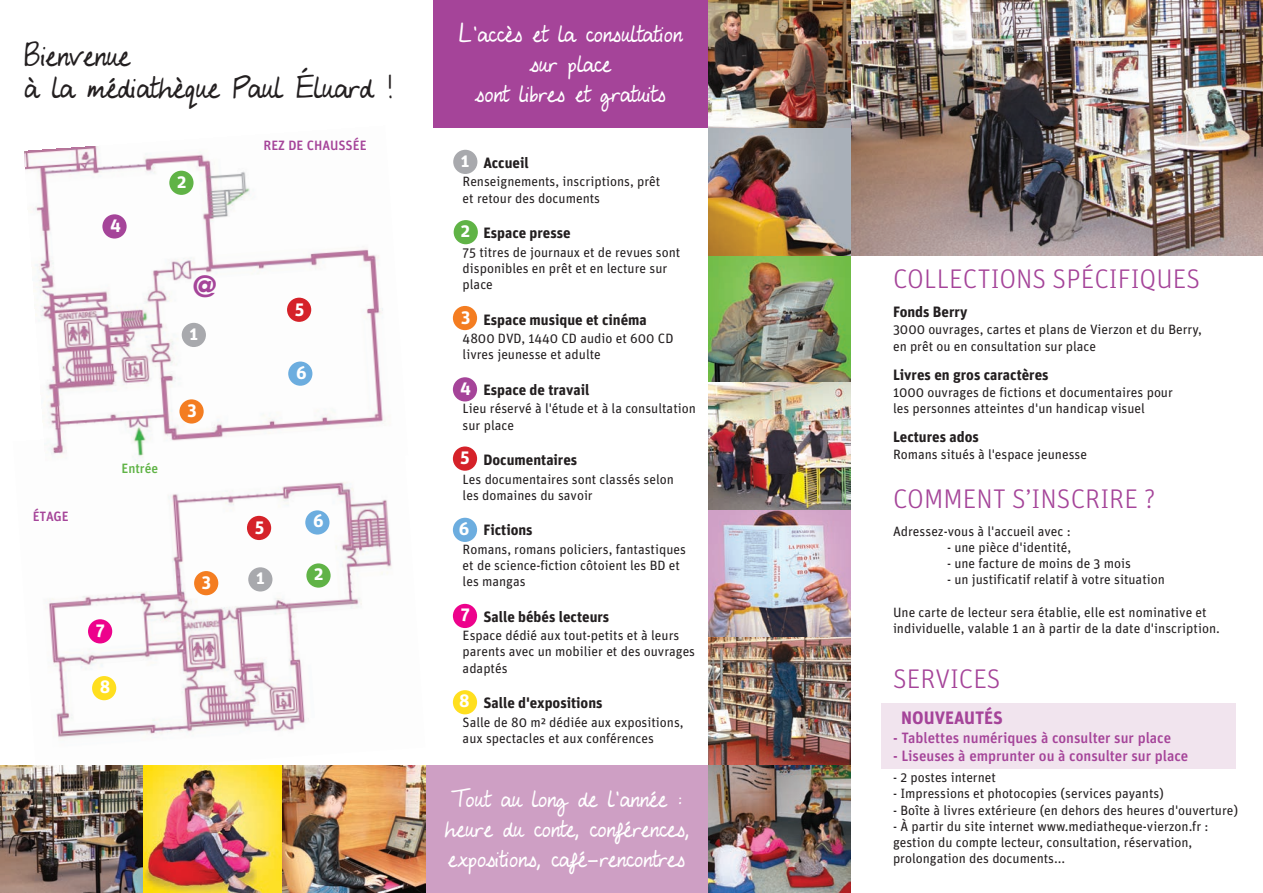
<style>
.page{position:relative;width:1263px;height:893px;background:#fff}
.page>*{position:absolute;margin:0;border:0;box-sizing:border-box;transform-origin:0 0}
.t1{font:900 condensed 30px "Helvetica Neue";color:#a54499}
.t2{font:300 27px "Unit";color:#a54499}
.t3{font:27px/31.5px "My Lucky Penny";color:#231f20}
.t4{font:21px/30px "My Lucky Penny";color:#fff;text-align:center}
.t5{font:700 18px "Unit";color:#fff}
.t6{font:700 18px "Unit";color:#a54499}
.t7{font:700 15px "Unit";color:#231f20}
.t8{font:500 15px "Unit";color:#a54499}
.t9{font:13.5px/16.2px "Unit";color:#231f20}
.t10{font:500 13.5px "Unit";color:#a54499}
.t11{font:500 13.5px "Unit";color:#60b346}
.s1{font-size:18px}
</style>
<div class="page">
<div style="left:434px;top:0;width:279px;height:128px;background:#a54499"></div>
<div style="left:881px;top:703px;width:355px;height:65px;background:#f1e4ee"></div>
<img style="left:48px;top:483px;width:344px;height:255px">
<div style="left:425px;top:765px;width:283px;height:128px;background:#ce9fc4"></div>
<img style="left:0;top:765px;width:425px;height:128px">
<img style="left:850px;top:0;width:413px;height:255px">
<div style="left:453px;top:150px;width:24px;height:24px;background:#a8a9ad;border-radius:50%"></div>
<div style="left:247px;top:516px;width:24px;height:24px;background:#d52229;border-radius:50%"></div>
<div style="left:194px;top:571px;width:24px;height:24px;background:#f47d21;border-radius:50%"></div>
<div style="left:248px;top:567px;width:24px;height:24px;background:#a8a9ad;border-radius:50%"></div>
<div style="left:306px;top:563px;width:25px;height:25px;background:#60b346;border-radius:50%"></div>
<div style="left:88px;top:619px;width:24px;height:24px;background:#ed028c;border-radius:50%"></div>
<div style="left:454px;top:220px;width:24px;height:24px;background:#60b346;border-radius:50%"></div>
<div style="left:453px;top:306px;width:24px;height:24px;background:#f47d21;border-radius:50%"></div>
<div style="left:453px;top:377px;width:24px;height:24px;background:#a54499;border-radius:50%"></div>
<div style="left:453px;top:446px;width:24px;height:25px;background:#d52229;border-radius:50%"></div>
<div style="left:453px;top:518px;width:24px;height:24px;background:#6caddf;border-radius:50%"></div>
<div style="left:453px;top:604px;width:24px;height:24px;background:#ed028c;border-radius:50%"></div>
<div style="left:453px;top:690px;width:24px;height:24px;background:#ffdf1f;border-radius:50%"></div>
<div style="left:92px;top:676px;width:24px;height:24px;background:#ffdf1f;border-radius:50%"></div>
<img style="left:24px;top:146px;width:361px;height:337px">
<div style="left:288px;top:362px;width:24px;height:24px;background:#6caddf;border-radius:50%"></div>
<div style="left:169px;top:171px;width:25px;height:24px;background:#60b346;border-radius:50%"></div>
<div style="left:182px;top:323px;width:24px;height:24px;background:#a8a9ad;border-radius:50%"></div>
<div style="left:287px;top:298px;width:24px;height:24px;background:#d52229;border-radius:50%"></div>
<div style="left:102px;top:214px;width:25px;height:25px;background:#a54499;border-radius:50%"></div>
<div style="left:179px;top:399px;width:25px;height:25px;background:#f47d21;border-radius:50%"></div>
<img style="left:708px;top:0;width:142px;height:893px">
<div style="left:305px;top:510px;width:24px;height:25px;background:#6caddf;border-radius:50%"></div>
<h2 class="t3" style="left:24px;top:40px;width:370px">Bienvenue<br>à la médiathèque Paul Éluard !</h2>
<p class="t10" style="left:33px;top:512px;width:37px">ÉTAGE</p>
<h3 class="t5" style="left:110px;top:219px;width:12px">4</h3>
<p class="t11" style="left:122px;top:464px;width:38px">Entrée</p>
<h3 class="t5" style="left:96px;top:624px;width:11px">7</h3>
<h3 class="t5" style="left:100px;top:680px;width:12px">8</h3>
<h3 class="t5" style="left:177px;top:175px;width:11px">2</h3>
<h1 class="t1" style="left:193px;top:262px;width:25px">@</h1>
<h3 class="t5" style="left:190px;top:327px;width:10px">1</h3>
<h3 class="t5" style="left:187px;top:404px;width:11px">3</h3>
<p class="t10" style="left:264px;top:140px;width:104px">REZ DE CHAUSSÉE</p>
<h3 class="t5" style="left:295px;top:302px;width:11px">5</h3>
<h3 class="t5" style="left:296px;top:366px;width:12px">6</h3>
<h3 class="t5" style="left:255px;top:520px;width:11px">5</h3>
<h3 class="t5" style="left:313px;top:515px;width:12px">6</h3>
<h3 class="t5" style="left:202px;top:576px;width:11px">3</h3>
<h3 class="t5" style="left:256px;top:572px;width:10px">1</h3>
<h3 class="t5" style="left:314px;top:568px;width:11px">2</h3>
<h3 class="t4" style="left:459px;top:19px;width:225px">L’accès et la consultation sur place<br>sont libres et gratuits</h3>
<h3 class="t5" style="left:461px;top:154px;width:10px">1</h3>
<p class="t7" style="left:483px;top:158px;width:47px">Accueil</p>
<p class="t9" style="left:463px;top:175px;width:199px">Renseignements, inscriptions, prêt et retour des documents</p>
<p class="t7" style="left:463px;top:228px;width:110px"><span class="s1">1</span> Espace presse</p>
<p class="t9" style="left:463px;top:245px;width:219px">75 titres de journaux et de revues sont disponibles en prêt et en lecture sur place</p>
<p class="t7" style="left:463px;top:314px;width:186px"><span class="s1">1</span> Espace musique et cinéma</p>
<p class="t9" style="left:463px;top:332px;width:212px">4800 DVD, 1440 CD audio et 600 CD livres jeunesse et adulte</p>
<p class="t7" style="left:463px;top:384px;width:128px"><span class="s1">1</span> Espace de travail</p>
<p class="t9" style="left:463px;top:402px;width:235px">Lieu réservé à l'étude et à la consultation sur place</p>
<p class="t7" style="left:463px;top:455px;width:116px"><span class="s1">1</span> Documentaires</p>
<p class="t9" style="left:463px;top:472px;width:213px">Les documentaires sont classés selon les domaines du savoir</p>
<p class="t7" style="left:463px;top:525px;width:72px"><span class="s1">1</span> Fictions</p>
<p class="t9" style="left:463px;top:542px;width:225px">Romans, romans policiers, fantastiques et de science-fiction côtoient les BD et les mangas</p>
<p class="t7" style="left:463px;top:611px;width:148px"><span class="s1">1</span> Salle bébés lecteurs</p>
<p class="t9" style="left:463px;top:629px;width:234px">Espace dédié aux tout-petits et à leurs parents avec un mobilier et des ouvrages adaptés</p>
<p class="t7" style="left:463px;top:698px;width:141px"><span class="s1">1</span> Salle d'expositions</p>
<p class="t9" style="left:463px;top:715px;width:222px">Salle de 80 m² dédiée aux expositions, aux spectacles et aux conférences</p>
<h3 class="t5" style="left:461px;top:225px;width:11px">2</h3>
<h3 class="t5" style="left:461px;top:310px;width:11px">3</h3>
<h3 class="t5" style="left:460px;top:382px;width:12px">4</h3>
<h3 class="t5" style="left:460px;top:450px;width:11px">5</h3>
<h3 class="t5" style="left:459px;top:523px;width:12px">6</h3>
<h3 class="t5" style="left:461px;top:608px;width:11px">7</h3>
<h3 class="t5" style="left:459px;top:695px;width:12px">8</h3>
<h3 class="t4" style="left:444px;top:784px;width:246px">Tout au long de l'année : heure du conte, conférences, expositions, café-rencontres</h3>
<h2 class="t2" style="left:893px;top:270px;width:309px">COLLECTIONS SPÉCIFIQUES</h2>
<p class="t7" style="left:893px;top:307px;width:76px">Fonds Berry</p>
<p class="t9" style="left:893px;top:323px;width:310px">3000 ouvrages, cartes et plans de Vierzon et du Berry, en prêt ou en consultation sur place</p>
<p class="t7" style="left:893px;top:369px;width:157px">Livres en gros caractères</p>
<p class="t9" style="left:893px;top:385px;width:281px">1000 ouvrages de fictions et documentaires pour les personnes atteintes d'un handicap visuel</p>
<p class="t7" style="left:893px;top:432px;width:87px">Lectures ados</p>
<p class="t9" style="left:893px;top:448px;width:195px">Romans situés à l'espace jeunesse</p>
<h2 class="t2" style="left:893px;top:489px;width:264px">COMMENT S’INSCRIRE ?</h2>
<p class="t9" style="left:893px;top:524px;width:179px">Adressez-vous à l'accueil avec :</p>
<p class="t9" style="left:947px;top:541px;width:126px">- une pièce d'identité,</p>
<p class="t9" style="left:947px;top:557px;width:185px">- une facture de moins de 3 mois</p>
<p class="t9" style="left:947px;top:573px;width:219px">- un justificatif relatif à votre situation</p>
<p class="t9" style="left:893px;top:605px;width:328px">Une carte de lecteur sera établie, elle est nominative et individuelle, valable 1 an à partir de la date d'inscription.</p>
<h2 class="t2" style="left:893px;top:669px;width:109px">SERVICES</h2>
<h3 class="t6" style="left:901px;top:711px;width:103px">NOUVEAUTÉS</h3>
<p class="t8" style="left:893px;top:733px;width:280px">- Tablettes numériques à consulter sur place</p>
<p class="t8" style="left:893px;top:751px;width:297px">- Liseuses à emprunter ou à consulter sur place</p>
<p class="t9" style="left:893px;top:771px;width:105px">- 2 postes internet</p>
<p class="t9" style="left:893px;top:787px;width:272px">- Impressions et photocopies (services payants)</p>
<p class="t9" style="left:893px;top:803px;width:347px">- Boîte à livres extérieure (en dehors des heures d'ouverture)</p>
<p class="t9" style="left:893px;top:819px;width:317px">- À partir du site internet www.mediatheque-vierzon.fr : gestion du compte lecteur, consultation, réservation, prolongation des documents...</p>
</div>
